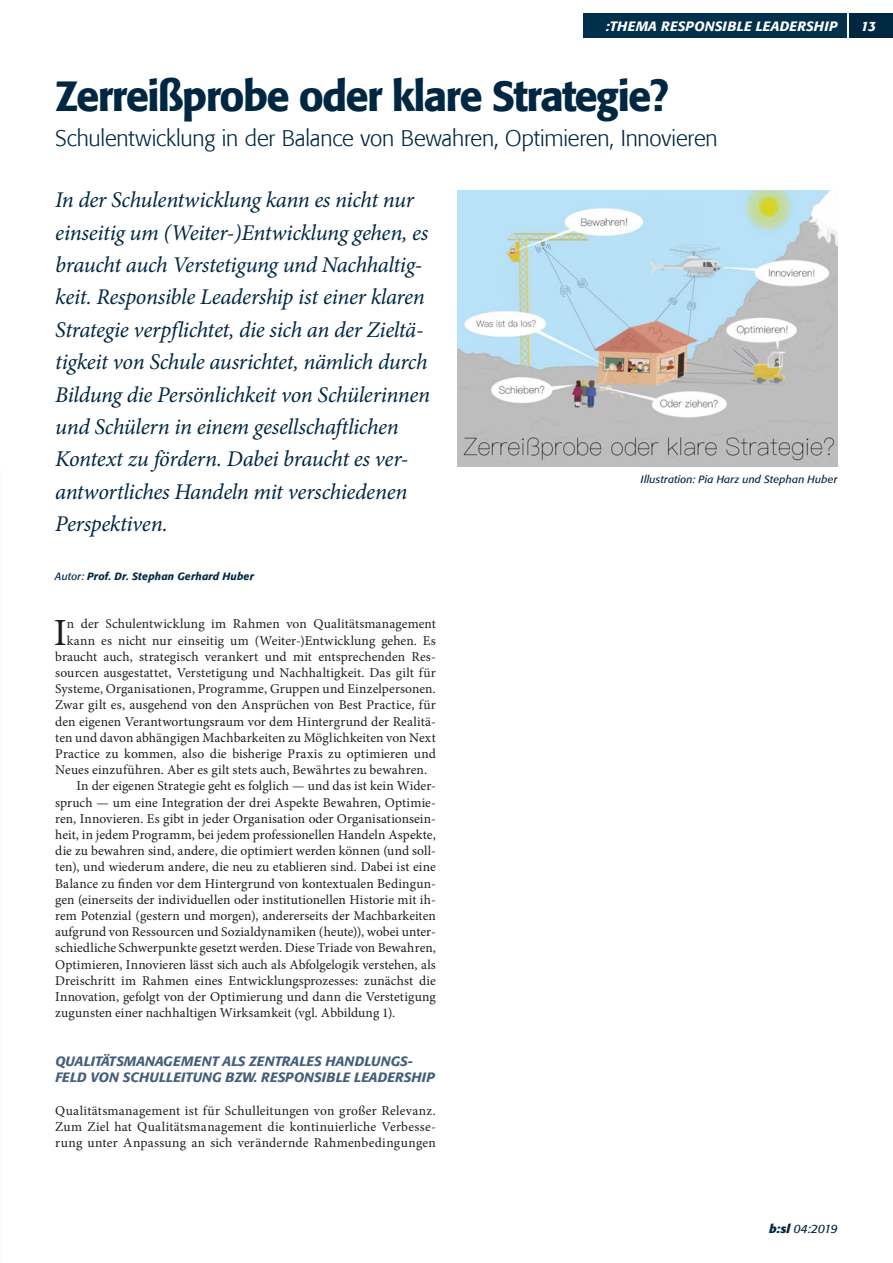
<style>
.page{position:relative;width:893px;height:1263px;background:#fff}
.page>*{position:absolute;margin:0;border:0;box-sizing:border-box;transform-origin:0 0}
.Head_links{font:500 42px "Formata";letter-spacing:-.04em;color:#002742}
.Fließtext_Initial{font:38.4px "Minion Pro";color:#1d1d1b}
.Intro_links{font:italic 22.5px/32.4px "Minion Pro";letter-spacing:-.02em;color:#002742}
.Head_links-2{font:300 22.5px "Formata";letter-spacing:-.005em;color:#002742}
.Fließtext_5mm{font:13.5px/16.2px "Minion Pro";color:#1d1d1b;text-align:justify}
.Fließtext_Initial-2{font:13.5px "Minion Pro";letter-spacing:.005em;color:#1d1d1b}
.Fließtext{font:13.5px/16.2px "Minion Pro";letter-spacing:.015em;color:#1d1d1b;text-align:justify}
.Subsub{font:italic 500 13.5px/16.2px "Formata";letter-spacing:.005em;color:#455e7a}
.t1{font:italic 500 13.5px "Formata";letter-spacing:.015em;color:#fff}
.t2{font:italic 12px "Formata";letter-spacing:-.03em;color:#002742}
.BU_links{font:italic 10.5px "Formata";letter-spacing:.02em;color:#002742}
.AUTOR-FOTO{font:italic 500 10.5px "Formata";letter-spacing:.02em;color:#002742}
.s1{font-weight:400}
.s2{font-weight:700}
</style>
<div class="page">
<div style="left:849px;top:14px;width:44px;height:24px;background:#002742"></div>
<div style="left:583px;top:14px;width:264px;height:24px;background:#00304c"></div>
<img style="left:457px;top:191px;width:381px;height:275px">
<p class="t1" style="left:606px;top:18px;width:233px">:THEMA RESPONSIBLE LEADERSHIP</p>
<p class="t1" style="left:754px;top:18px;width:85px">:TITELTHEMA</p>
<p class="t1" style="left:861px;top:18px;width:17px">13</p>
<p class="Head_links" style="left:55px;top:70px;width:615px">Zerreißprobe oder klare Strategie?</p>
<p class="Head_links-2" style="left:55px;top:125px;width:664px">Schulentwicklung in der Balance von Bewahren, Optimieren, Innovieren</p>
<p class="Intro_links" style="left:55px;top:184px;width:376px">In der Schulentwicklung kann es nicht nur einseitig um (Weiter-)Entwicklung gehen, es braucht auch Verstetigung und Nachhaltig&shy;keit. Responsible Leadership ist einer klaren Strategie verpflichtet, die sich an der Zieltä&shy;tigkeit von Schule ausrichtet, nämlich durch Bildung die Persönlichkeit von Schülerinnen und Schülern in einem gesellschaftlichen Kontext zu fördern. Dabei braucht es ver&shy;antwortliches Handeln mit verschiedenen Perspektiven.</p>
<p class="AUTOR-FOTO" style="left:55px;top:570px;width:200px"><span class="s1">Autor:</span> Prof. Dr. Stephan Gerhard Huber</p>
<p class="Fließtext_Initial" style="left:54px;top:607px;width:15px">I</p>
<p class="Fließtext_Initial-2" style="left:67px;top:615px;width:370px">n der Schulentwicklung im Rahmen von Qualitätsmanagement</p>
<p class="BU_links" style="left:641px;top:473px;width:198px">Illustration: Pia Harz und Stephan Huber</p>
<p class="Fließtext_Initial-2" style="left:67px;top:631px;width:370px">kann es nicht nur einseitig um (Weiter-)Entwicklung gehen. Es</p>
<p class="Fließtext_Initial-2" style="left:55px;top:647px;width:382px">braucht auch, strategisch verankert und mit entsprechenden Res-</p>
<p class="Fließtext_Initial-2" style="left:55px;top:664px;width:382px">sourcen ausgestattet, Verstetigung und Nachhaltigkeit. Das gilt für</p>
<p class="Fließtext_Initial-2" style="left:55px;top:680px;width:382px">Systeme, Organisationen, Programme, Gruppen und Einzelpersonen.</p>
<p class="Fließtext_Initial-2" style="left:55px;top:696px;width:382px">Zwar gilt es, ausgehend von den Ansprüchen von Best Practice, für</p>
<p class="Fließtext_Initial-2" style="left:55px;top:712px;width:382px">den eigenen Verantwortungsraum vor dem Hintergrund der Realitä-</p>
<p class="Fließtext_Initial-2" style="left:55px;top:728px;width:382px">ten und davon abhängigen Machbarkeiten zu Möglichkeiten von Next</p>
<p class="Fließtext_Initial-2" style="left:55px;top:745px;width:382px">Practice zu kommen, also die bisherige Praxis zu optimieren und</p>
<p class="Fließtext_Initial-2" style="left:55px;top:761px;width:373px">Neues einzuführen. Aber es gilt stets auch, Bewährtes zu bewahren.</p>
<p class="Fließtext_5mm" style="left:55px;top:778px;width:382px;text-indent:21px">In der eigenen Strategie geht es folglich — und das ist kein Wider&shy;spruch — um eine Integration der drei Aspekte Bewahren, Optimie&shy;ren, Innovieren. Es gibt in jeder Organisation oder Organisationsein&shy;heit, in jedem Programm, bei jedem professionellen Handeln Aspekte, die zu bewahren sind, andere, die optimiert werden können (und soll&shy;ten), und wiederum andere, die neu zu etablieren sind. Dabei ist eine Balance zu finden vor dem Hintergrund von kontextualen Bedingun&shy;gen (einerseits der individuellen oder institutionellen Historie mit ih&shy;rem Potenzial (gestern und morgen), andererseits der Machbarkeiten aufgrund von Ressourcen und Sozialdynamiken (heute)), wobei unter&shy;schiedliche Schwerpunkte gesetzt werden. Diese Triade von Bewahren, Optimieren, Innovieren lässt sich auch als Abfolgelogik verstehen, als Dreischritt im Rahmen eines Entwicklungsprozesses: zunächst die Innovation, gefolgt von der Optimierung und dann die Verstetigung zugunsten einer nachhaltigen Wirksamkeit (vgl. Abbildung 1).</p>
<p class="Subsub" style="left:55px;top:1053px;width:381px">QUALITÄTSMANAGEMENT ALS ZENTRALES HANDLUNGS-<br>FELD VON SCHULLEITUNG BZW. RESPONSIBLE LEADERSHIP</p>
<p class="Fließtext" style="left:55px;top:1102px;width:382px">Qualitätsmanagement ist für Schulleitungen von großer Relevanz.<br>Zum Ziel hat Qualitätsmanagement die kontinuierliche Verbesse&shy;rung unter Anpassung an sich verändernde Rahmenbedingungen</p>
<p class="t2" style="left:769px;top:1222px;width:70px"><span class="s2">b:sl</span> 04:2019</p>
</div>
